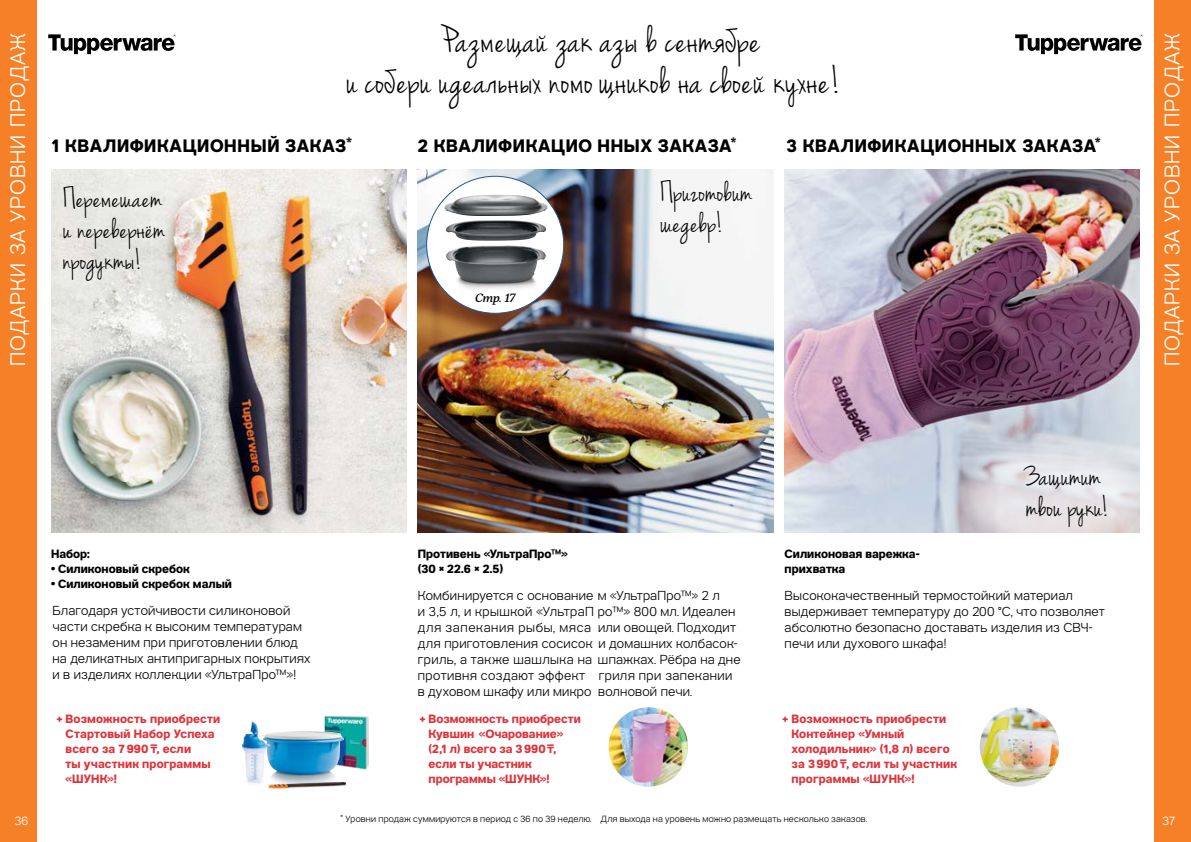
<style>
.page{position:relative;width:1191px;height:842px;background:#fff}
.page>*{position:absolute;margin:0;border:0;box-sizing:border-box;transform-origin:0 0}
.t1{font:40px/41px "Tupperware Handwriting";letter-spacing:.025em;color:#000;text-align:center}
.t2{font:30px/31px "Tupperware Handwriting";letter-spacing:.015em;color:#000}
.t3{font:300 21px "Tupper PRO";letter-spacing:.04em;color:#fff}
.t4{font:700 18px "Tupper PRO";letter-spacing:.04em;color:#000}
.t5{font:300 13px/16px "Tupper PRO";letter-spacing:.015em;color:#000}
.t6{font:700 12px/15px "Tupper PRO";letter-spacing:.01em;color:#dd343c}
.t7{font:700 12px/15px "Tupper PRO";color:#000}
.t8{font:italic 500 12px "Tupper Serif";color:#000}
.t9{font:300 12px "Tupper PRO";color:#fff}
.t10{font:300 9px "Tupper PRO";letter-spacing:.015em;color:#000}
.s1{font-family:"Noto Sans"}
</style>
<div class="page">
<img style="left:51px;top:169px;width:355px;height:364px">
<img style="left:784px;top:169px;width:356px;height:364px">
<img style="left:418px;top:169px;width:355px;height:364px">
<div style="left:426px;top:176px;width:138px;height:137px;background:#fff;border-radius:50%"></div>
<img style="left:444px;top:194px;width:104px;height:99px">
<svg style="left:959px;top:439px;width:184px;height:114px;background:#e2e1e4"></svg>
<img style="left:979px;top:707px;width:80px;height:80px;border-radius:40px">
<img style="left:325px;top:716px;width:44px;height:53px">
<img style="left:267px;top:731px;width:77px;height:51px">
<img style="left:242px;top:721px;width:25px;height:63px">
<img style="left:268px;top:782px;width:78px;height:8px">
<img style="left:608px;top:707px;width:80px;height:80px;border-radius:40px">
<svg style="left:48px;top:34px;width:128px;height:20px"></svg>
<svg style="left:1015px;top:34px;width:127px;height:20px"></svg>
<div style="left:0;top:0;width:37px;height:842px;background:#f58027"></div>
<div style="left:1154px;top:0;width:37px;height:842px;background:#f58027"></div>
<h1 class="t1" style="left:347px;top:21px;width:495px">Размещай зак азы в сентябре<br>и собери идеальных помо щников на своей кухне!</h1>
<h3 class="t3" style="left:1px;top:366px;width:334px;rotate:-90deg">ПОДАРКИ ЗА УРОВНИ ПРОДАЖ</h3>
<h3 class="t3" style="left:1155px;top:366px;width:334px;rotate:-90deg">ПОДАРКИ ЗА УРОВНИ ПРОДАЖ</h3>
<h3 class="t4" style="left:51px;top:131px;width:302px">1 КВАЛИФИКАЦИОННЫЙ ЗАКАЗ*</h3>
<h3 class="t4" style="left:418px;top:131px;width:320px">2 КВАЛИФИКАЦИО ННЫХ ЗАКАЗА*</h3>
<h3 class="t4" style="left:786px;top:131px;width:315px">3 КВАЛИФИКАЦИОННЫХ ЗАКАЗА*</h3>
<h2 class="t2" style="left:660px;top:177px;width:93px">Приготовит шедевр!</h2>
<h2 class="t2" style="left:63px;top:183px;width:103px;text-align:justify">Перемешает и перевернёт продукты!</h2>
<p class="t8" style="left:475px;top:290px;width:42px">Стр. 17</p>
<p class="t7" style="left:51px;top:546px;width:40px">Набор:</p>
<p class="t7" style="left:51px;top:561px;width:140px">• Силиконовый скребок</p>
<p class="t7" style="left:51px;top:576px;width:182px">• Силиконовый скребок малый</p>
<p class="t5" style="left:53px;top:601px;width:260px">Благодаря устойчивости силиконовой части скребка к высоким температурам он незаменим при приготовлении блюд на деликатных антипригарных покрытиях и в изделиях коллекции «УльтраПро™»!</p>
<p class="t7" style="left:418px;top:546px;width:151px">Противень «УльтраПро™» (30 × 22.6 × 2.5)</p>
<p class="t7" style="left:784px;top:546px;width:137px">Силиконовая варежка&shy;прихватка</p>
<h2 class="t2" style="left:1026px;top:461px;width:84px">Защитит твои руки!</h2>
<p class="t5" style="left:418px;top:587px;width:324px">Комбинируется с основание м «УльтраПро™» 2 л<br>и 3,5 л, и крышкой «УльтраП ро™» 800 мл. Идеален для запекания рыбы, мяса или овощей. Подходит для приготовления сосисок и домашних колбасок&shy;гриль, а также шашлыка на шпажках. Рёбра на дне противня создают эффект гриля при запекании в духовом шкафу или микро волновой печи.</p>
<p class="t5" style="left:784px;top:587px;width:322px">Высококачественный термостойкий материал выдерживает температуру до 200 °С, что позволяет абсолютно безопасно доставать изделия из СВЧ&shy;печи или духового шкафа!</p>
<p class="t6" style="left:66px;top:710px;width:156px;text-indent:-9px">+ Возможность приобрести<br>Стартовый Набор Успеха всего за 7990 <span class="s1">₸</span>, если<br>ты участник программы «ШУНК»!</p>
<p class="t6" style="left:791px;top:710px;width:167px;text-indent:-9px">+ Возможность приобрести<br>Контейнер «Умный холодильник» (1,8 л) всего за 3990 <span class="s1">₸</span>, если ты участник программы «ШУНК»!</p>
<p class="t6" style="left:428px;top:710px;width:154px;text-indent:-9px">+ Возможность приобрести<br>Кувшин «Очарование» (2,1 л) всего за 3990 <span class="s1">₸</span>, если ты участник программы «ШУНК»!</p>
<p class="t10" style="left:341px;top:811px;width:528px">* Уровни продаж суммируются в период с 36 по 39 неделю. Для выхода на уровень можно размещать несколько заказов.</p>
<p class="t9" style="left:15px;top:811px;width:15px">36</p>
<p class="t9" style="left:1162px;top:811px;width:14px">37</p>
</div>
